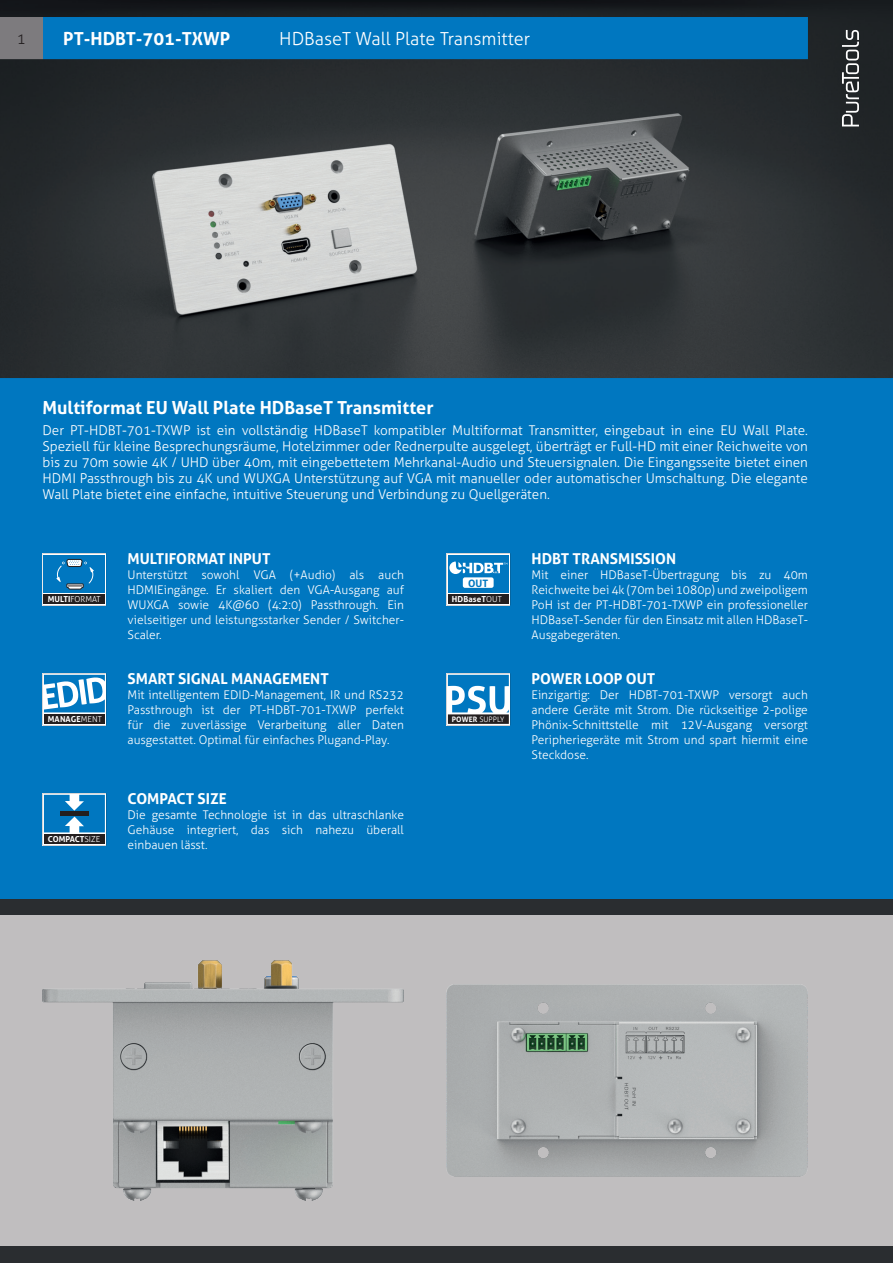
<style>
.page{position:relative;width:893px;height:1263px;background:#2a2d30}
.page>*{position:absolute;margin:0;border:0;box-sizing:border-box;transform-origin:0 0}
.t1{font:700 18px "Aller";color:#fff}
.t2{font:300 18px "Aller";color:#fff}
.t3{font:700 15px "Aller";color:#fff}
.t4{font:300 15px "Aller";color:#231f20}
.t5{font:300 13.5px/16.2px "Aller";color:#fff;text-align:justify}
.t6{font:300 12px/15px "Aller";color:#fff;text-align:justify}
.t7{font:700 10.2px "Aller";color:#0077c0}
.t8{font:700 8.25px "Aller";letter-spacing:.015em;color:#fff}
.t9{font:300 8.25px "Aller";color:#fff}
.t10{font:700 8.25px "Aller";letter-spacing:-.015em;color:#fff}
.t11{font:300 7.5px "Aller";letter-spacing:.015em;color:#fff}
.s1{font-weight:700}
.s2{font-weight:300}
</style>
<div class="page">
<div style="left:0;top:378px;width:893px;height:520px;background:#0077c0"></div>
<div style="left:0;top:915px;width:893px;height:331px;background:#c0bebf"></div>
<img style="left:0;top:0;width:893px;height:378px">
<svg style="left:842px;top:30px;width:17px;height:96px"></svg>
<svg style="left:43px;top:553px;width:63px;height:52px"></svg>
<svg style="left:446px;top:553px;width:64px;height:52px"></svg>
<div style="left:463px;top:577px;width:31px;height:11px;background:#fff;border-radius:2px"></div>
<svg style="left:43px;top:673px;width:63px;height:52px"></svg>
<svg style="left:43px;top:793px;width:63px;height:52px"></svg>
<div style="left:60px;top:811px;width:29px;height:5px;background:#231f20"></div>
<svg style="left:447px;top:673px;width:63px;height:52px"></svg>
<img style="left:43px;top:960px;width:361px;height:241px">
<img style="left:446px;top:985px;width:362px;height:191px">
<p class="t4" style="left:17px;top:29px;width:10px">1</p>
<h1 class="t1" style="left:63px;top:27px;width:169px">PT-HDBT-701-TXWP</h1>
<h1 class="t2" style="left:279px;top:28px;width:252px">HDBaseT Wall Plate Transmitter</h1>
<h1 class="t1" style="left:43px;top:397px;width:393px">Multiformat EU Wall Plate HDBaseT Transmitter</h1>
<p class="t5" style="left:43px;top:422px;width:767px">Der PT-HDBT-701-TXWP ist ein vollständig HDBaseT kompatibler Multiformat Transmitter, eingebaut in eine EU Wall Plate.<br>Speziell für kleine Besprechungsräume, Hotelzimmer oder Rednerpulte ausgelegt, überträgt er Full-HD mit einer Reichweite von bis zu 70m sowie 4K / UHD über 40m, mit eingebettetem Mehrkanal-Audio und Steuersignalen. Die Eingangsseite bietet einen HDMI Passthrough bis zu 4K und WUXGA Unterstützung auf VGA mit manueller oder automatischer Umschaltung. Die elegante Wall Plate bietet eine einfache, intuitive Steuerung und Verbindung zu Quellgeräten.</p>
<p class="t3" style="left:128px;top:549px;width:144px">MULTIFORMAT INPUT</p>
<p class="t6" style="left:128px;top:567px;width:278px">Unterstützt sowohl VGA (+Audio) als auch HDMIEingänge. Er skaliert den VGA-Ausgang auf WUXGA sowie 4K@60 (4:2:0) Passthrough. Ein vielseitiger und leistungsstarker Sender / Switcher-Scaler.</p>
<p class="t3" style="left:128px;top:669px;width:203px">SMART SIGNAL MANAGEMENT</p>
<p class="t6" style="left:128px;top:687px;width:278px">Mit intelligentem EDID-Management, IR und RS232<br>Passthrough ist der PT-HDBT-701-TXWP perfekt für die zuverlässige Verarbeitung aller Daten ausgestattet. Optimal für einfaches Plugand-Play.</p>
<p class="t7" style="left:468px;top:577px;width:22px">OUT</p>
<p class="t9" style="left:48px;top:594px;width:54px"><span class="s1">MULTI</span>FORMAT</p>
<p class="t8" style="left:452px;top:594px;width:52px">HDBaseT<span class="s2">OUT</span></p>
<p class="t8" style="left:48px;top:714px;width:56px">MANAGE<span class="s2">MENT</span></p>
<p class="t11" style="left:452px;top:715px;width:54px"><span class="s1">POWER</span> SUPPLY</p>
<p class="t10" style="left:48px;top:834px;width:54px">COMPACT<span class="s2">SIZE</span></p>
<p class="t3" style="left:128px;top:789px;width:101px">COMPACT SIZE</p>
<p class="t6" style="left:128px;top:807px;width:278px">Die gesamte Technologie ist in das ultraschlanke Gehäuse integriert, das sich nahezu überall einbauen lässt.</p>
<p class="t3" style="left:531px;top:549px;width:146px">HDBT TRANSMISSION</p>
<p class="t6" style="left:531px;top:567px;width:278px">Mit einer HDBaseT-Übertragung bis zu 40m Reichweite bei 4k (70m bei 1080p) und zweipoligem PoH ist der PT-HDBT-701-TXWP ein professioneller HDBaseT-Sender für den Einsatz mit allen HDBaseT-Ausgabegeräten.</p>
<p class="t3" style="left:531px;top:669px;width:125px">POWER LOOP OUT</p>
<p class="t6" style="left:531px;top:687px;width:278px">Einzigartig: Der HDBT-701-TXWP versorgt auch andere Geräte mit Strom. Die rückseitige 2-polige Phönix-Schnittstelle mit 12V-Ausgang versorgt Peripheriegeräte mit Strom und spart hiermit eine Steckdose.</p>
</div>
